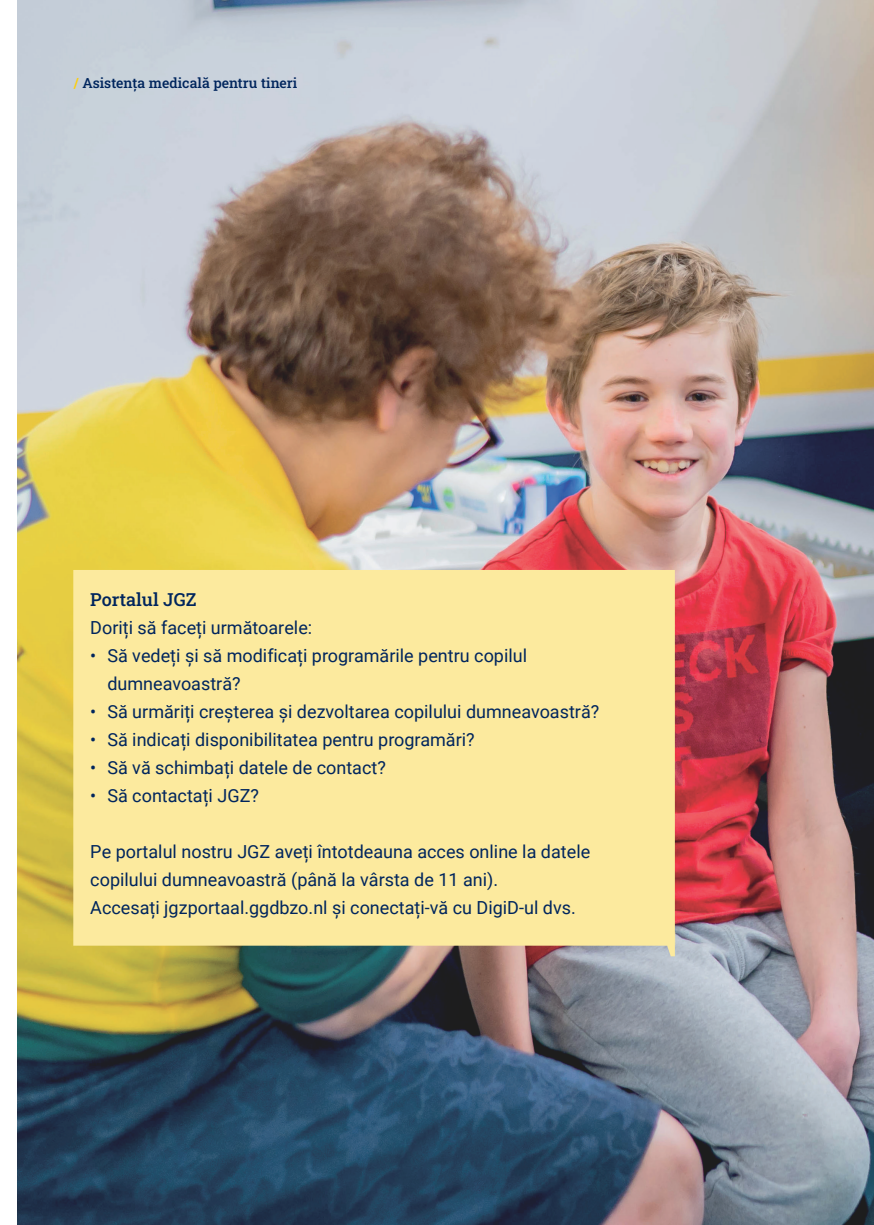
<style>
.page{position:relative;width:874px;height:1225px;background:#fff}
.page>*{position:absolute;margin:0;border:0;box-sizing:border-box;transform-origin:0 0}
.t1{font:18px/28px "Roboto";color:#00255d}
.t2{font:500 18px "Roboto Slab";color:#00255d}
.t3{font:500 14px "Roboto Slab";color:#00255d}
.s1{font-weight:700;color:#fece08}
</style>
<div class="page">
<img style="left:17px;top:0;width:856px;height:1225px">
<div style="left:73px;top:570px;width:601px;height:386px;background:#fcea9e"></div>
<p class="t3" style="left:74px;top:74px;width:225px"><span class="s1">/</span> Asistența medicală pentru tineri</p>
<p class="t2" style="left:90px;top:587px;width:107px">Portalul JGZ</p>
<p class="t1" style="left:90px;top:613px;width:223px">Doriți să faceți următoarele:</p>
<p class="t1" style="left:107px;top:641px;width:421px;text-indent:-17px">• Să vedeți și să modificați programările pentru copilul dumneavoastră?</p>
<p class="t1" style="left:90px;top:697px;width:510px">• Să urmăriți creșterea și dezvoltarea copilului dumneavoastră?</p>
<p class="t1" style="left:90px;top:725px;width:386px">• Să indicați disponibilitatea pentru programări?</p>
<p class="t1" style="left:90px;top:753px;width:297px">• Să vă schimbați datele de contact?</p>
<p class="t1" style="left:90px;top:781px;width:170px">• Să contactați JGZ?</p>
<p class="t1" style="left:90px;top:837px;width:501px">Pe portalul nostru JGZ aveți întotdeauna acces online la datele copilului dumneavoastră (până la vârsta de 11 ani).<br>Accesați jgzportaal.ggdbzo.nl și conectați-vă cu DigiD-ul dvs.</p>
</div>
